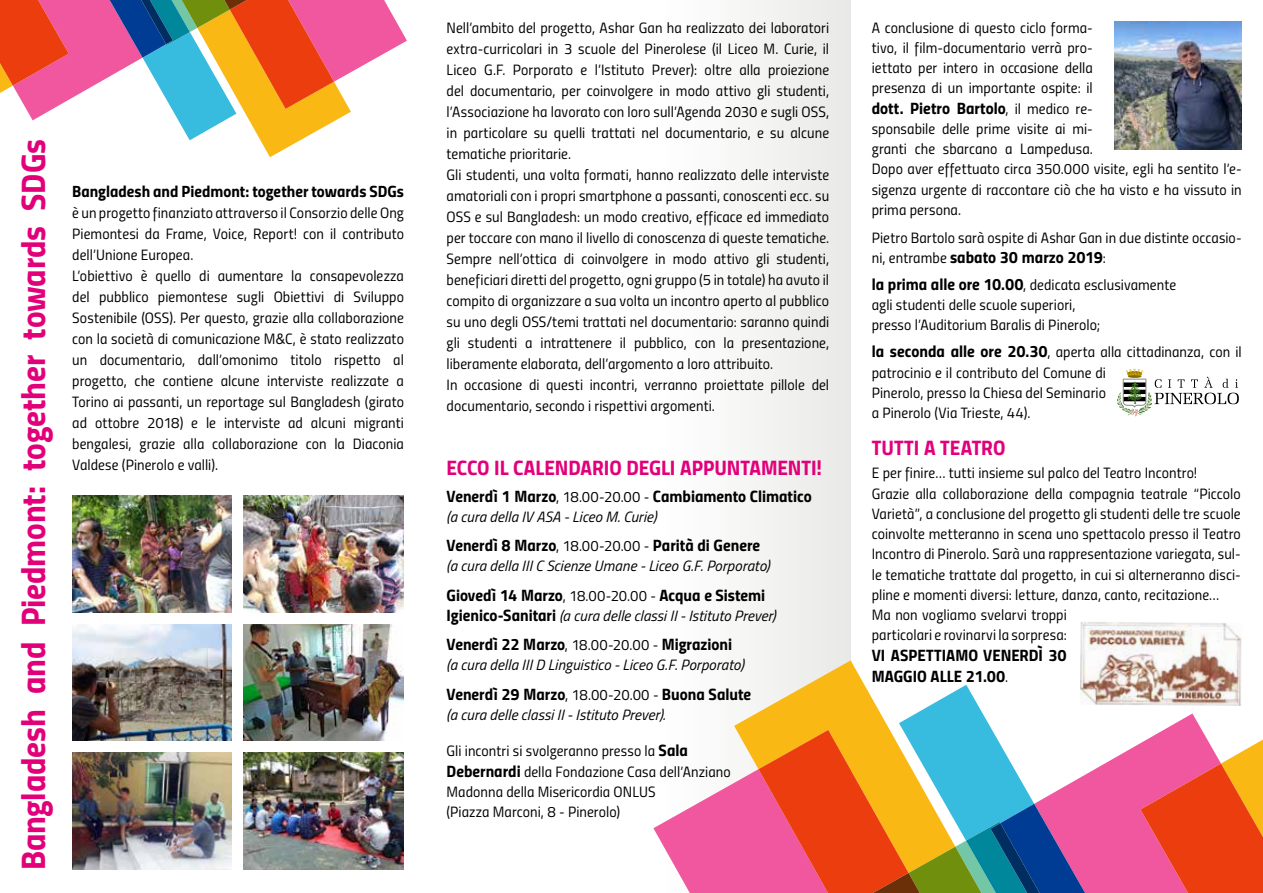
<style>
.page{position:relative;width:1263px;height:893px;background:#fff}
.page>*{position:absolute;margin:0;border:0;box-sizing:border-box;transform-origin:0 0}
.t1{font:34.2px "Titillium Bold Upright";letter-spacing:-.005em;color:#e2007a}
.t2{font:21px "Titillium Bold Upright";letter-spacing:-.005em;color:#e2007a}
.t3{font:16.5px/21px "Titillium Bold Upright";color:#000}
.t4{font:16.35px "Titillium Bold Upright";color:#000}
.t5{font:15px/21px "Titillium Regular Upright";letter-spacing:.005em;color:#000}
.t6{font:italic 15px "Titillium";letter-spacing:.005em;color:#000}
.s1{font-family:"Titillium Regular Upright";font-size:15px}
.s2{font-family:"Titillium Bold Upright";font-style:normal;font-size:16.5px}
.s3{font-family:"Titillium Bold Upright";font-size:16.5px}
</style>
<div class="page">
<div style="left:658px;top:0;width:192px;height:893px;background:#f5f5f4"></div>
<svg style="left:0;top:0;width:407px;height:157px"></svg>
<img style="left:72px;top:496px;width:160px;height:116px">
<img style="left:72px;top:624px;width:160px;height:117px">
<img style="left:72px;top:753px;width:160px;height:116px">
<img style="left:244px;top:496px;width:160px;height:116px">
<img style="left:244px;top:624px;width:160px;height:117px">
<img style="left:244px;top:753px;width:160px;height:116px">
<img style="left:1114px;top:22px;width:128px;height:127px">
<svg style="left:653px;top:622px;width:610px;height:271px"></svg>
<img style="left:1080px;top:622px;width:162px;height:84px">
<svg style="left:1117px;top:369px;width:122px;height:48px"></svg>
<h1 class="t1" style="left:6px;top:870px;width:733px;rotate:-90deg">Bangladesh and Piedmont: together towards SDGs</h1>
<p class="t4" style="left:72px;top:179px;width:333px">Bangladesh and Piedmont: together towards SDGs</p>
<p class="t5" style="left:72px;top:202px;width:333px">è un progetto finanziato attraverso il Consorzio delle Ong Piemontesi da Frame, Voice, Report! con il contributo dell’Unione Europea.<br>L’obiettivo è quello di aumentare la consapevolezza del pubblico piemontese sugli Obiettivi di Sviluppo Sostenibile (OSS). Per questo, grazie alla collaborazione con la società di comunicazione M&amp;C, è stato realizzato un documentario, dall’omonimo titolo rispetto al progetto, che contiene alcune interviste realizzate a Torino ai passanti, un reportage sul Bangladesh (girato ad ottobre 2018) e le interviste ad alcuni migranti bengalesi, grazie alla collaborazione con la Diaconia Valdese (Pinerolo e valli).</p>
<p class="t5" style="left:446px;top:16px;width:384px">Nell’ambito del progetto, Ashar Gan ha realizzato dei laboratori extra-curricolari in 3 scuole del Pinerolese (il Liceo M. Curie, il Liceo G.F. Porporato e l’Istituto Prever): oltre alla proiezione del documentario, per coinvolgere in modo attivo gli studenti, l’Associazione ha lavorato con loro sull’Agenda 2030 e sugli OSS, in particolare su quelli trattati nel documentario, e su alcune tematiche prioritarie.<br>Gli studenti, una volta formati, hanno realizzato delle interviste amatoriali con i propri smartphone a passanti, conoscenti ecc. su OSS e sul Bangladesh: un modo creativo, efficace ed immediato per toccare con mano il livello di conoscenza di queste tematiche.<br>Sempre nell’ottica di coinvolgere in modo attivo gli studenti, beneficiari diretti del progetto, ogni gruppo (5 in totale) ha avuto il compito di organizzare a sua volta un incontro aperto al pubblico su uno degli OSS/temi trattati nel documentario: saranno quindi gli studenti a intrattenere il pubblico, con la presentazione, liberamente elaborata, dell’argomento a loro attribuito.<br>In occasione di questi incontri, verranno proiettate pillole del documentario, secondo i rispettivi argomenti.</p>
<h2 class="t2" style="left:446px;top:452px;width:377px">ECCO IL CALENDARIO DEGLI APPUNTAMENTI!</h2>
<p class="t3" style="left:446px;top:484px;width:367px">Venerdì 1 Marzo<span class="s1">, 18.00-20.00 -</span> Cambiamento Climatico</p>
<p class="t6" style="left:446px;top:506px;width:211px">(a cura della IV ASA - Liceo M. Curie)</p>
<p class="t3" style="left:446px;top:534px;width:315px">Venerdì 8 Marzo<span class="s1">, 18.00-20.00 -</span> Parità di Genere</p>
<p class="t6" style="left:446px;top:555px;width:325px">(a cura della III C Scienze Umane - Liceo G.F. Porporato)</p>
<p class="t3" style="left:446px;top:583px;width:320px">Giovedì 14 Marzo<span class="s1">, 18.00-20.00 -</span> Acqua e Sistemi</p>
<p class="t6" style="left:446px;top:605px;width:331px"><span class="s2">Igienico-Sanitari</span> (a cura delle classi II - Istituto Prever)</p>
<p class="t3" style="left:446px;top:633px;width:287px">Venerdì 22 Marzo<span class="s1">, 18.00-20.00 -</span> Migrazioni</p>
<p class="t6" style="left:446px;top:654px;width:299px">(a cura della III D Linguistico - Liceo G.F. Porporato)</p>
<p class="t3" style="left:446px;top:682px;width:306px">Venerdì 29 Marzo<span class="s1">, 18.00-20.00 -</span> Buona Salute</p>
<p class="t6" style="left:446px;top:704px;width:220px">(a cura delle classi II - Istituto Prever).</p>
<p class="t5" style="left:446px;top:740px;width:286px;line-height:20.5px">Gli incontri si svolgeranno presso la <span class="s3">Sala Debernardi</span> della Fondazione Casa dell’Anziano Madonna della Misericordia ONLUS<br>(Piazza Marconi, 8 - Pinerolo)</p>
<p class="t5" style="left:872px;top:16px;width:223px;line-height:20.2px;text-align:justify">A conclusione di questo ciclo forma&shy;tivo, il film-documentario verrà pro&shy;iettato per intero in occasione della presenza di un importante ospite: il</p>
<p class="t3" style="left:872px;top:96px;width:223px">dott. Pietro Bartolo<span class="s1">, il medico re-</span></p>
<p class="t5" style="left:872px;top:118px;width:371px;line-height:20.2px">sponsabile delle prime visite ai mi-<br>granti che sbarcano a Lampedusa.<br>Dopo aver effettuato circa 350.000 visite, egli ha sentito l’e&shy;sigenza urgente di raccontare ciò che ha visto e ha vissuto in prima persona.</p>
<p class="t5" style="left:872px;top:226px;width:371px">Pietro Bartolo sarà ospite di Ashar Gan in due distinte occasio-</p>
<p class="t3" style="left:872px;top:245px;width:236px"><span class="s1">ni, entrambe</span> sabato 30 marzo 2019<span class="s1">:</span></p>
<p class="t5" style="left:872px;top:274px;width:306px;line-height:20.2px"><span class="s3">la prima alle ore 10.00</span>, dedicata esclusivamente agli studenti delle scuole superiori,<br>presso l’Auditorium Baralis di Pinerolo;</p>
<p class="t5" style="left:872px;top:341px;width:371px;line-height:20.2px"><span class="s3">la seconda alle ore 20.30</span>, aperta alla cittadinanza, con il patrocinio e il contributo del Comune di<br>Pinerolo, presso la Chiesa del Seminario<br>a Pinerolo (Via Trieste, 44).</p>
<h2 class="t2" style="left:872px;top:431px;width:135px">TUTTI A TEATRO</h2>
<p class="t5" style="left:872px;top:462px;width:371px;line-height:20.2px">E per finire… tutti insieme sul palco del Teatro Incontro!<br>Grazie alla collaborazione della compagnia teatrale “Piccolo Varietà”, a conclusione del progetto gli studenti delle tre scuole coinvolte metteranno in scena uno spettacolo presso il Teatro Incontro di Pinerolo. Sarà una rappresentazione variegata, sul&shy;le tematiche trattate dal progetto, in cui si alterneranno disci&shy;pline e momenti diversi: letture, danza, canto, recitazione… Ma non vogliamo svelarvi troppi<br>particolari e rovinarvi la sorpresa:</p>
<p class="t3" style="left:872px;top:644px;width:197px">VI ASPETTIAMO VENERDÌ 30<br>MAGGIO ALLE 21.00<span class="s1">.</span></p>
</div>
